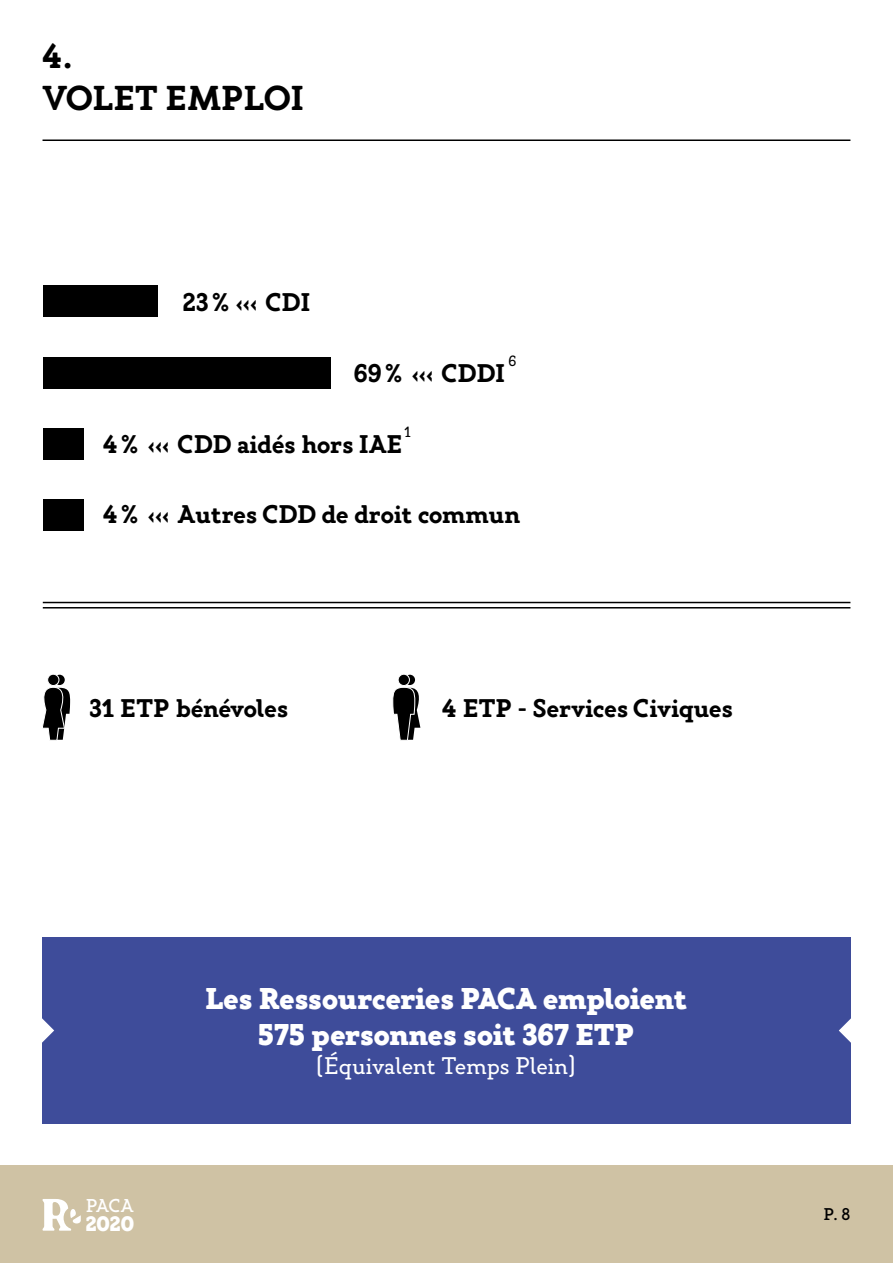
<style>
.page{position:relative;width:893px;height:1263px;background:#fff}
.page>*{position:absolute;margin:0;border:0;box-sizing:border-box;transform-origin:0 0}
.t1{font:700 34.5px/41.4px "Gambero";color:#000}
.t2{font:900 30px/36px "Gambero";color:#fff;text-align:center}
.t3{font:700 25.5px "Gambero";color:#000}
.t4{font:24px "Gambero";color:#fff}
.t5{font:900 20.85px "Gambero";color:#fff}
.t6{font:500 18.6px "Gambero";color:#fff}
.t7{font:500 16.95px "Gambero";color:#000}
.t8{font:14.85px "Gambero";color:#000}
</style>
<div class="page">
<div style="left:0;top:1165px;width:893px;height:98px;background:#cfc2a4"></div>
<svg style="left:43px;top:1199px;width:38px;height:32px"></svg>
<div style="left:42px;top:937px;width:808px;height:187px;background:#3e4c9a"></div>
<div style="left:405px;top:675px;width:10px;height:10px;background:#000;border-radius:50%"></div>
<div style="left:398px;top:674px;width:11px;height:11px;background:#000;border-radius:50%"></div>
<div style="left:398px;top:674px;width:12px;height:12px;border:1px solid #fff;border-radius:50%"></div>
<svg style="left:392px;top:687px;width:28px;height:54px"></svg>
<svg style="left:54px;top:675px;width:11px;height:10px"></svg>
<div style="left:48px;top:674px;width:11px;height:11px;background:#000;border-radius:50%"></div>
<div style="left:47px;top:674px;width:12px;height:12px;border:1px solid #fff;border-radius:50%"></div>
<svg style="left:42px;top:687px;width:28px;height:54px"></svg>
<hr style="left:43px;top:139px;width:807px;height:2px;background:#000">
<hr style="left:43px;top:602px;width:807px;height:1px;background:#000">
<hr style="left:43px;top:607px;width:807px;height:1px;background:#000">
<svg style="left:42px;top:1018px;width:12px;height:25px"></svg>
<svg style="left:839px;top:1003px;width:12px;height:54px"></svg>
<div style="left:43px;top:286px;width:114px;height:31px;background:#000"></div>
<div style="left:43px;top:357px;width:287px;height:31px;background:#000"></div>
<div style="left:43px;top:428px;width:40px;height:31px;background:#000"></div>
<div style="left:43px;top:500px;width:40px;height:31px;background:#000"></div>
<h1 class="t1" style="left:43px;top:36px;width:263px">4.<br>VOLET EMPLOI</h1>
<p class="t3" style="left:183px;top:286px;width:129px">23% ‹‹‹ CDI</p>
<p class="t8" style="left:508px;top:352px;width:9px">6</p>
<p class="t3" style="left:354px;top:357px;width:153px">69% ‹‹‹ CDDI</p>
<p class="t8" style="left:405px;top:423px;width:8px">1</p>
<p class="t3" style="left:103px;top:429px;width:301px">4% ‹‹‹ CDD aidés hors IAE</p>
<p class="t3" style="left:103px;top:498px;width:419px">4% ‹‹‹ Autres CDD de droit commun</p>
<p class="t3" style="left:89px;top:692px;width:200px">31 ETP bénévoles</p>
<p class="t3" style="left:442px;top:692px;width:292px">4 ETP - Services Civiques</p>
<p class="t6" style="left:86px;top:1194px;width:49px">PACA</p>
<p class="t5" style="left:86px;top:1210px;width:50px">2020</p>
<p class="t2" style="left:205px;top:981px;width:483px">Les Ressourceries PACA emploient<br>575 personnes soit 367 ETP</p>
<p class="t4" style="left:315px;top:1051px;width:263px">(Équivalent Temps Plein)</p>
<p class="t7" style="left:823px;top:1204px;width:29px">P. 8</p>
</div>
